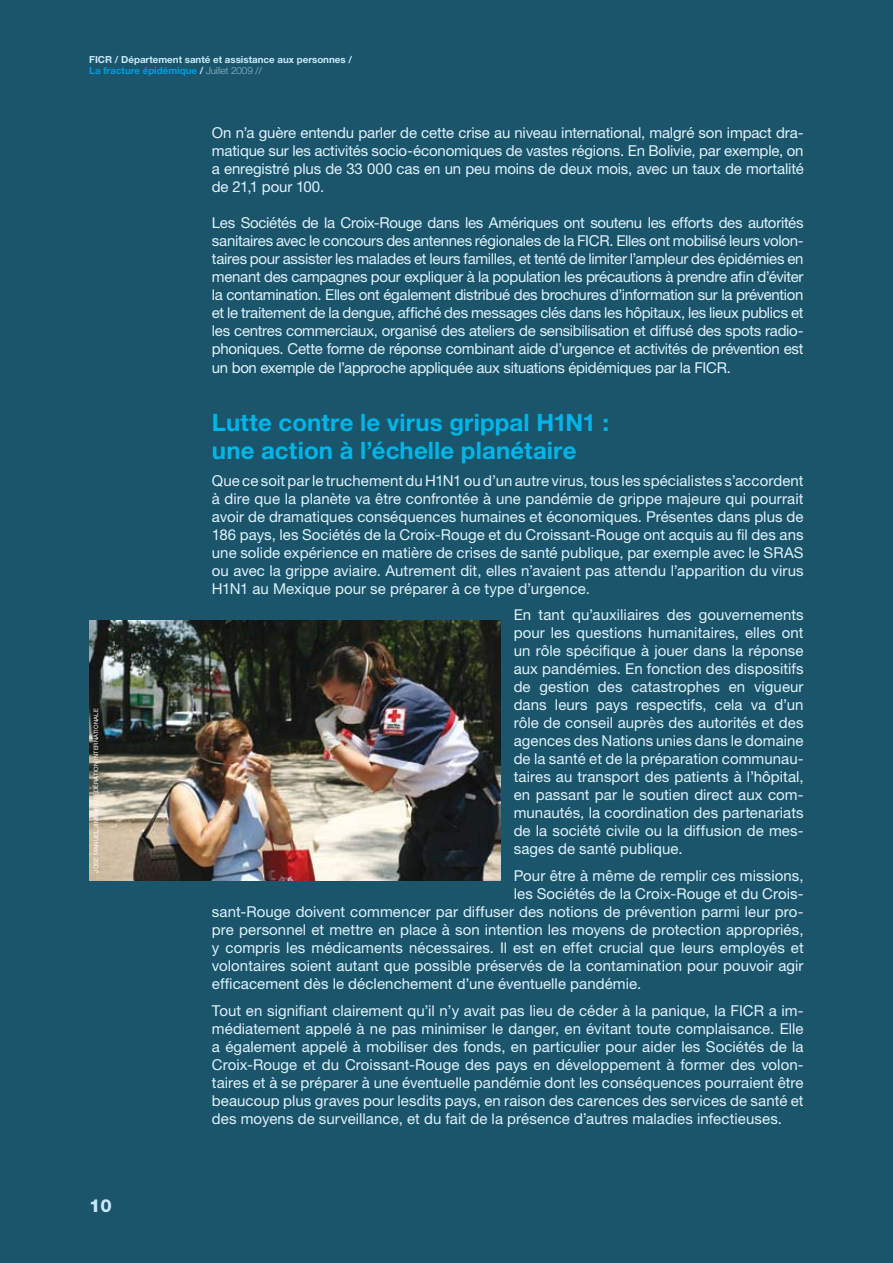
<style>
.page{position:relative;width:893px;height:1263px;background:#1a556c}
.page>*{position:absolute;margin:0;border:0;box-sizing:border-box;transform-origin:0 0}
.t1{font:700 24px/28.8px "Helvetica Neue";letter-spacing:.005em;color:#00b6e8}
.t2{font:800 18px "Helvetica Neue";color:#c9e9f8}
.t3{font:15px/18px "Helvetica Neue";letter-spacing:.005em;color:#e0f2fb;text-align:justify}
.t4{font:700 9.75px/11.7px "Helvetica Neue";color:#c9e9f8}
.t5{font:6px "Helvetica Neue";letter-spacing:.02em;color:#fff}
.s1{color:#009ee0}
.s2{font-weight:100}
</style>
<div class="page">
<img style="left:89px;top:620px;width:412px;height:261px">
<p class="t4" style="left:89px;top:53px;width:264px">FICR / Département santé et assistance aux personnes /<br><span class="s1">La fracture épidémique</span> / <span class="s2">Juillet 2009 //</span></p>
<p class="t5" style="left:93px;top:872px;width:165px;rotate:-90deg">Jose Manuel JimEnez/Fédération internationale</p>
<p class="t2" style="left:89px;top:1195px;width:24px">10</p>
<p class="t3" style="left:212px;top:124px;width:593px">On n’a guère entendu parler de cette crise au niveau international, malgré son impact dra&shy;matique sur les activités socio-économiques de vastes régions. En Bolivie, par exemple, on a enregistré plus de 33 000 cas en un peu moins de deux mois, avec un taux de mortalité de 21,1 pour 100.</p>
<p class="t3" style="left:212px;top:213px;width:593px">Les Sociétés de la Croix-Rouge dans les Amériques ont soutenu les efforts des autorités sanitaires avec le concours des antennes régionales de la FICR. Elles ont mobilisé leurs volon&shy;taires pour assister les malades et leurs familles, et tenté de limiter l’ampleur des épidémies en menant des campagnes pour expliquer à la population les précautions à prendre afin d’éviter la contamination. Elles ont également distribué des brochures d’information sur la prévention et le traitement de la dengue, affiché des messages clés dans les hôpitaux, les lieux publics et les centres commerciaux, organisé des ateliers de sensibilisation et diffusé des spots radio&shy;phoniques. Cette forme de réponse combinant aide d’urgence et activités de prévention est un bon exemple de l’approche appliquée aux situations épidémiques par la FICR.</p>
<h1 class="t1" style="left:212px;top:407px;width:399px">Lutte contre le virus grippal H1N1 : une action à l’échelle planétaire</h1>
<p class="t3" style="left:212px;top:471px;width:593px">Que ce soit par le truchement du H1N1 ou d’un autre virus, tous les spécialistes s’accordent à dire que la planète va être confrontée à une pandémie de grippe majeure qui pourrait avoir de dramatiques conséquences humaines et économiques. Présentes dans plus de 186 pays, les Sociétés de la Croix-Rouge et du Croissant-Rouge ont acquis au fil des ans une solide expérience en matière de crises de santé publique, par exemple avec le SRAS ou avec la grippe aviaire. Autrement dit, elles n’avaient pas attendu l’apparition du virus H1N1 au Mexique pour se préparer à ce type d’urgence.</p>
<p class="t3" style="left:514px;top:606px;width:291px">En tant qu’auxiliaires des gouvernements pour les questions humanitaires, elles ont un rôle spécifique à jouer dans la réponse aux pandémies. En fonction des dispositifs de gestion des catastrophes en vigueur dans leurs pays respectifs, cela va d’un rôle de conseil auprès des autorités et des agences des Nations unies dans le domaine de la santé et de la préparation communau&shy;taires au transport des patients à l’hôpital, en passant par le soutien direct aux com&shy;munautés, la coordination des partenariats de la société civile ou la diffusion de mes&shy;sages de santé publique.</p>
<p class="t3" style="left:514px;top:866px;width:291px">Pour être à même de remplir ces missions,</p>
<p class="t3" style="left:514px;top:884px;width:291px">les Sociétés de la Croix-Rouge et du Crois-</p>
<p class="t3" style="left:212px;top:902px;width:593px">sant-Rouge doivent commencer par diffuser des notions de prévention parmi leur pro-</p>
<p class="t3" style="left:212px;top:920px;width:593px">pre personnel et mettre en place à son intention les moyens de protection appropriés,</p>
<p class="t3" style="left:212px;top:938px;width:593px">y compris les médicaments nécessaires. I l est en effet crucial que leurs employés et</p>
<p class="t3" style="left:212px;top:956px;width:593px">volontaires soient autant que possible préservés de la contamination pour pouvoir agir</p>
<p class="t3" style="left:212px;top:974px;width:431px">efficacement dès le déclenchement d’une éventuelle pandémie.</p>
<p class="t3" style="left:212px;top:1001px;width:593px">Tout en signifiant clairement qu’il n’y avait pas lieu de céder à la panique, la FICR a im&shy;médiatement appelé à ne pas minimiser le danger, en évitant toute complaisance. Elle a également appelé à mobiliser des fonds, en particulier pour aider les Sociétés de la Croix-Rouge et du Croissant-Rouge des pays en développement à former des volon&shy;taires et à se préparer à une éventuelle pandémie dont les conséquences pourraient être beaucoup plus graves pour lesdits pays, en raison des carences des services de santé et des moyens de surveillance, et du fait de la présence d’autres maladies infectieuses.</p>
</div>
